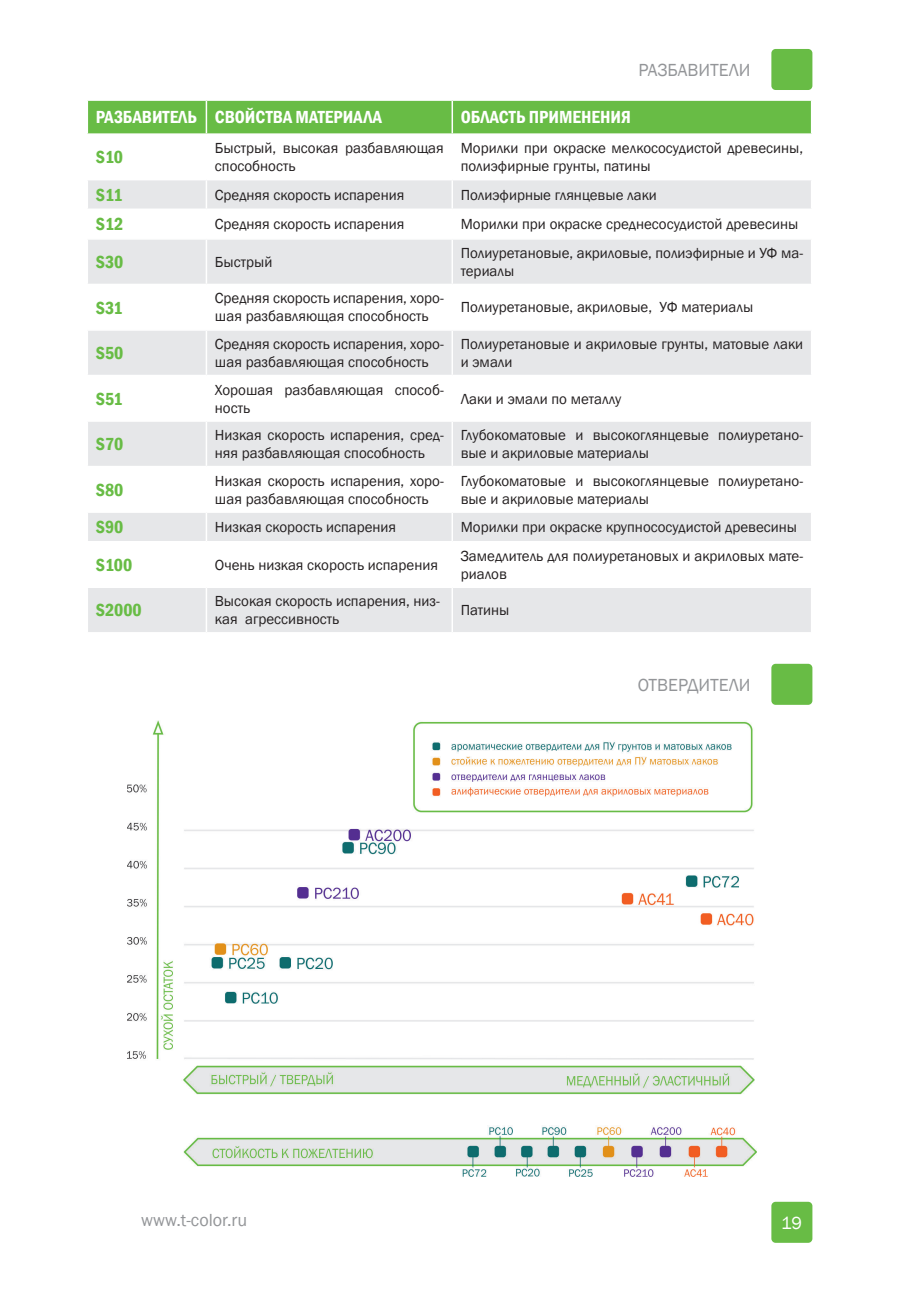
<style>
.page{position:relative;width:906px;height:1289px;background:#fff}
.page>*{position:absolute;margin:0;border:0;box-sizing:border-box;transform-origin:0 0}
.t1{font:600 condensed 18px "Franklin Gothic";color:#fff}
.t2{font:600 condensed 18px "Franklin Gothic";color:#68bc45}
.t3{font:18px "Franklin Gothic";color:#939598}
.t4{font:18px "Franklin Gothic";color:#fff}
.t5{font:15px/18px "Franklin Gothic";color:#231f20}
</style>
<div class="page">
<div style="left:771px;top:1201px;width:41px;height:41px;background:#68bc45;border-radius:4px"></div>
<div style="left:771px;top:49px;width:41px;height:41px;background:#68bc45;border-radius:4px"></div>
<div style="left:88px;top:101px;width:723px;height:32px;background:#68bc45"></div>
<svg style="left:88px;top:180px;width:723px;height:452px;fill:#e6e7e9"></svg>
<hr style="left:87px;top:208px;width:119px;height:2px;background:#fff">
<hr style="left:206px;top:208px;width:246px;height:2px;background:#fff">
<hr style="left:452px;top:208px;width:360px;height:2px;background:#fff">
<hr style="left:87px;top:238px;width:119px;height:2px;background:#fff">
<hr style="left:206px;top:238px;width:246px;height:2px;background:#fff">
<hr style="left:452px;top:238px;width:360px;height:2px;background:#fff">
<hr style="left:87px;top:284px;width:119px;height:1px;background:#fff">
<hr style="left:206px;top:284px;width:246px;height:1px;background:#fff">
<hr style="left:452px;top:284px;width:360px;height:1px;background:#fff">
<hr style="left:87px;top:329px;width:119px;height:2px;background:#fff">
<hr style="left:206px;top:329px;width:246px;height:2px;background:#fff">
<hr style="left:452px;top:329px;width:360px;height:2px;background:#fff">
<hr style="left:87px;top:375px;width:119px;height:1px;background:#fff">
<hr style="left:206px;top:375px;width:246px;height:1px;background:#fff">
<hr style="left:452px;top:375px;width:360px;height:1px;background:#fff">
<hr style="left:87px;top:420px;width:119px;height:2px;background:#fff">
<hr style="left:206px;top:420px;width:246px;height:2px;background:#fff">
<hr style="left:452px;top:420px;width:360px;height:2px;background:#fff">
<hr style="left:87px;top:466px;width:119px;height:1px;background:#fff">
<hr style="left:206px;top:466px;width:246px;height:1px;background:#fff">
<hr style="left:452px;top:466px;width:360px;height:1px;background:#fff">
<hr style="left:87px;top:511px;width:119px;height:2px;background:#fff">
<hr style="left:206px;top:511px;width:246px;height:2px;background:#fff">
<hr style="left:452px;top:511px;width:360px;height:2px;background:#fff">
<hr style="left:87px;top:541px;width:119px;height:1px;background:#fff">
<hr style="left:206px;top:541px;width:246px;height:1px;background:#fff">
<hr style="left:452px;top:541px;width:360px;height:1px;background:#fff">
<hr style="left:87px;top:586px;width:119px;height:2px;background:#fff">
<hr style="left:206px;top:586px;width:246px;height:2px;background:#fff">
<hr style="left:452px;top:586px;width:360px;height:2px;background:#fff">
<hr style="left:206px;top:101px;width:1px;height:32px;background:#fff">
<hr style="left:451px;top:101px;width:2px;height:32px;background:#fff">
<hr style="left:451px;top:180px;width:2px;height:28px;background:#fff">
<svg style="left:206px;top:180px;width:1px;height:58px"></svg>
<hr style="left:451px;top:210px;width:2px;height:28px;background:#fff">
<hr style="left:206px;top:240px;width:1px;height:44px;background:#fff">
<hr style="left:451px;top:240px;width:2px;height:44px;background:#fff">
<hr style="left:206px;top:285px;width:1px;height:44px;background:#fff">
<hr style="left:451px;top:285px;width:2px;height:44px;background:#fff">
<hr style="left:206px;top:331px;width:1px;height:44px;background:#fff">
<hr style="left:451px;top:331px;width:2px;height:44px;background:#fff">
<hr style="left:206px;top:376px;width:1px;height:44px;background:#fff">
<hr style="left:451px;top:376px;width:2px;height:44px;background:#fff">
<hr style="left:206px;top:422px;width:1px;height:44px;background:#fff">
<hr style="left:451px;top:422px;width:2px;height:44px;background:#fff">
<hr style="left:206px;top:467px;width:1px;height:44px;background:#fff">
<hr style="left:451px;top:467px;width:2px;height:44px;background:#fff">
<svg style="left:206px;top:513px;width:1px;height:28px"></svg>
<hr style="left:451px;top:513px;width:2px;height:28px;background:#fff">
<hr style="left:206px;top:542px;width:1px;height:44px;background:#fff">
<hr style="left:451px;top:542px;width:2px;height:44px;background:#fff">
<hr style="left:206px;top:588px;width:1px;height:44px;background:#fff">
<hr style="left:451px;top:588px;width:2px;height:44px;background:#fff">
<div style="left:771px;top:663px;width:41px;height:41px;background:#68bc45;border-radius:4px"></div>
<img style="left:127px;top:720px;width:630px;height:456px">
<p class="t3" style="left:638px;top:59px;width:113px">РАЗБАВИТЕЛИ</p>
<p class="t1" style="left:96px;top:105px;width:287px">РАЗБАВИТЕЛЬ СВОЙСТВА МАТЕРИАЛА</p>
<p class="t1" style="left:461px;top:105px;width:172px">ОБЛАСТЬ ПРИМЕНЕНИЯ</p>
<p class="t2" style="left:96px;top:145px;width:29px">S10</p>
<p class="t5" style="left:215px;top:139px;width:230px">Быстрый, высокая разбавляющая способность</p>
<p class="t5" style="left:461px;top:139px;width:344px">Морилки при окраске мелкососудистой древесины, полиэфирные грунты, патины</p>
<p class="t2" style="left:96px;top:183px;width:29px">S11</p>
<p class="t5" style="left:215px;top:186px;width:191px">Средняя скорость испарения</p>
<p class="t5" style="left:461px;top:186px;width:197px">Полиэфирные глянцевые лаки</p>
<p class="t2" style="left:96px;top:212px;width:29px">S12</p>
<p class="t5" style="left:215px;top:216px;width:191px">Средняя скорость испарения</p>
<p class="t5" style="left:461px;top:216px;width:339px">Морилки при окраске среднесосудистой древесины</p>
<p class="t2" style="left:96px;top:250px;width:29px">S30</p>
<p class="t5" style="left:215px;top:253px;width:59px">Быстрый</p>
<p class="t5" style="left:461px;top:244px;width:344px">Полиуретановые, акриловые, полиэфирные и УФ ма&shy;териалы</p>
<p class="t2" style="left:96px;top:295px;width:28px">S31</p>
<p class="t5" style="left:215px;top:290px;width:230px">Средняя скорость испарения, хоро&shy;шая разбавляющая способность</p>
<p class="t5" style="left:461px;top:299px;width:294px">Полиуретановые, акриловые, УФ материалы</p>
<p class="t2" style="left:96px;top:341px;width:29px">S50</p>
<p class="t5" style="left:215px;top:335px;width:230px">Средняя скорость испарения, хоро&shy;шая разбавляющая способность</p>
<p class="t5" style="left:461px;top:335px;width:344px">Полиуретановые и акриловые грунты, матовые лаки и эмали</p>
<p class="t2" style="left:96px;top:386px;width:28px">S51</p>
<p class="t5" style="left:215px;top:381px;width:230px">Хорошая разбавляющая способ&shy;ность</p>
<p class="t5" style="left:461px;top:390px;width:162px">Лаки и эмали по металлу</p>
<p class="t2" style="left:96px;top:432px;width:29px">S70</p>
<p class="t5" style="left:215px;top:426px;width:230px">Низкая скорость испарения, сред&shy;няя разбавляющая способность</p>
<p class="t5" style="left:461px;top:426px;width:344px">Глубокоматовые и высокоглянцевые полиуретано&shy;вые и акриловые материалы</p>
<p class="t2" style="left:96px;top:477px;width:29px">S80</p>
<p class="t5" style="left:215px;top:472px;width:230px">Низкая скорость испарения, хоро&shy;шая разбавляющая способность</p>
<p class="t5" style="left:461px;top:472px;width:344px">Глубокоматовые и высокоглянцевые полиуретано&shy;вые и акриловые материалы</p>
<p class="t2" style="left:96px;top:515px;width:29px">S90</p>
<p class="t5" style="left:215px;top:518px;width:183px">Низкая скорость испарения</p>
<p class="t5" style="left:461px;top:518px;width:338px">Морилки при окраске крупнососудистой древесины</p>
<p class="t2" style="left:96px;top:552px;width:38px">S100</p>
<p class="t5" style="left:215px;top:556px;width:224px">Очень низкая скорость испарения</p>
<p class="t5" style="left:461px;top:547px;width:344px">Замедлитель для полиуретановых и акриловых мате&shy;риалов</p>
<p class="t2" style="left:96px;top:598px;width:47px">S2000</p>
<p class="t5" style="left:215px;top:592px;width:226px">Высокая скорость испарения, низ&shy;кая агрессивность</p>
<p class="t5" style="left:461px;top:601px;width:50px">Патины</p>
<p class="t3" style="left:638px;top:673px;width:114px">ОТВЕРДИТЕЛИ</p>
<p class="t3" style="left:141px;top:1209px;width:108px">www.t-color.ru</p>
<p class="t4" style="left:781px;top:1211px;width:22px">19</p>
</div>
